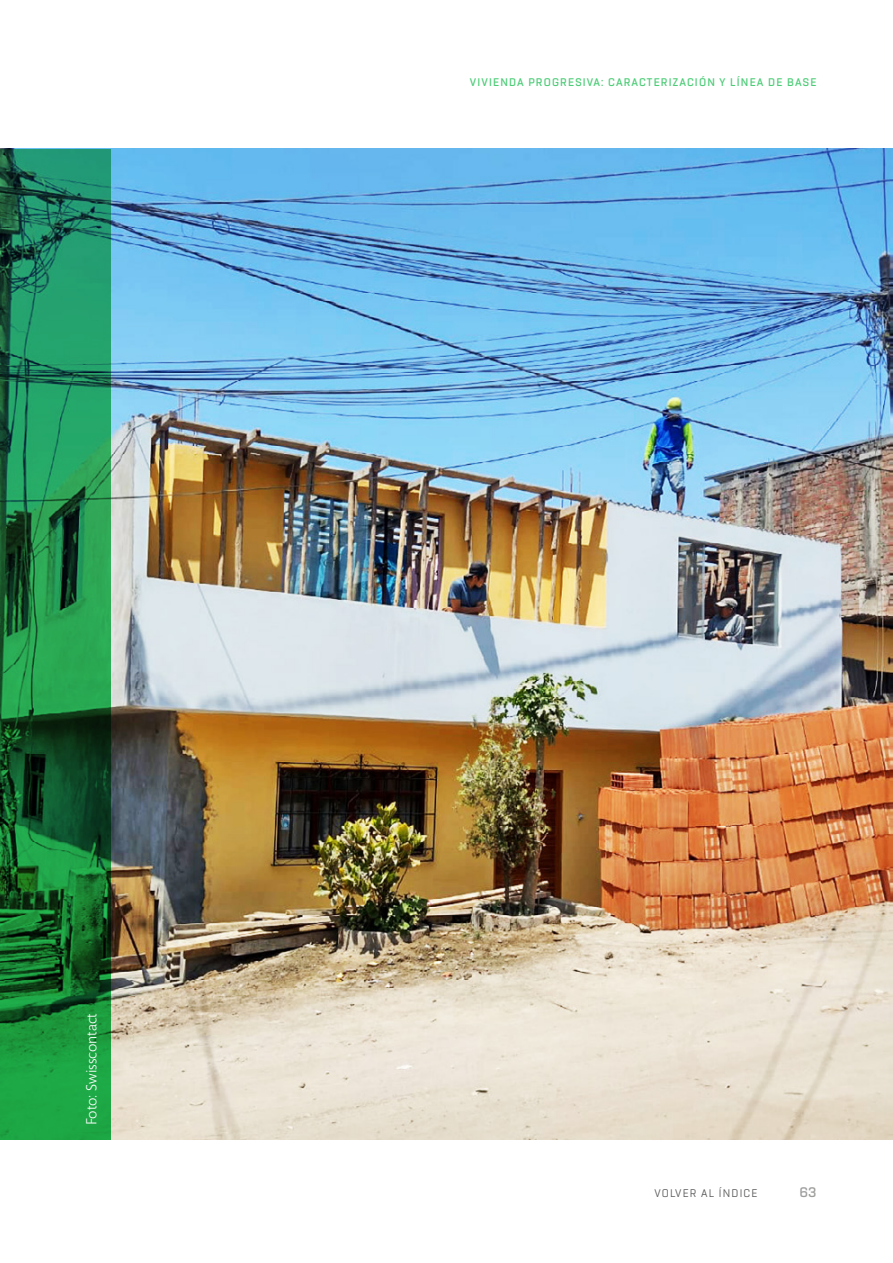
<style>
.page{position:relative;width:893px;height:1263px;background:#fff}
.page>*{position:absolute;margin:0;border:0;box-sizing:border-box;transform-origin:0 0}
.Body_Text_Left{font:15px "Mundo Sans Pro";color:#fff}
.t1{font:600 15px "Rogan";color:#9d9d9c}
.t2{font:600 12px "Rogan";letter-spacing:.1em;color:#4dcc77}
.t3{font:12px "Rogan";letter-spacing:.1em;color:#575756}
</style>
<div class="page">
<img style="left:111px;top:149px;width:782px;height:991px">
<svg style="left:0;top:149px;width:111px;height:991px;background:#1c7d44"></svg>
<p class="Body_Text_Left" style="left:82px;top:1125px;width:113px;rotate:-90deg">Foto: Swisscontact</p>
<p class="t2" style="left:470px;top:75px;width:348px">VIVIENDA PROGRESIVA: CARACTERIZACIÓN Y LÍNEA DE BASE</p>
<p class="t3" style="left:654px;top:1186px;width:104px">VOLVER AL ÍNDICE</p>
<p class="t1" style="left:800px;top:1184px;width:18px">63</p>
</div>
